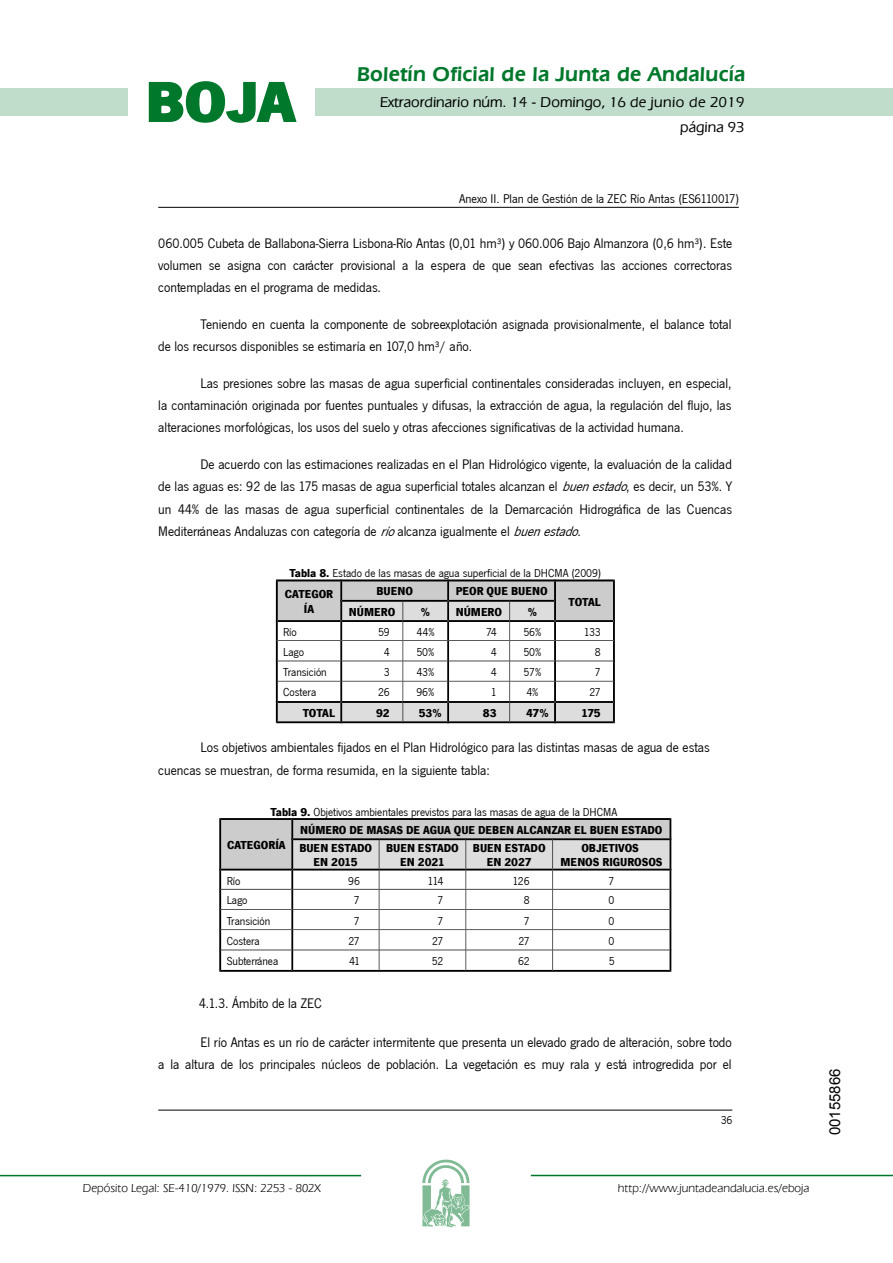
<style>
.page{position:relative;width:893px;height:1263px;background:#fff}
.page>*{position:absolute;margin:0;border:0;box-sizing:border-box;transform-origin:0 0}
.t1{font:700 57.75px "News Got T";color:#00782c;scale:1.14 1}
.t2{font:600 21px "Eras IT Cby BT";letter-spacing:.01em;color:#00782c}
.t3{font:500 15px/24.5px "Eras IT Cby BT";color:#000;text-align:right}
.t4{font:15px "Arial";color:#000}
.t5{font:14.25px/22.4px "News Got T";color:#000;text-align:justify}
.t6{font:13.05px "News Got T";color:#000}
.t7{font:12px/21.1px "News Got T";color:#000}
.t8{font:700 12px/14.2px "News Got T";color:#000;text-align:center}
.t9{font:12px "Eras IT Cby BT";color:#000}
.s1{font-style:italic}
.s2{font-weight:700}
</style>
<div class="page">
<div style="left:315px;top:88px;width:577px;height:28px;background:#bfddca"></div>
<div style="left:0;top:88px;width:128px;height:28px;background:#bfddca"></div>
<hr style="left:0;top:1175px;width:361px;height:1px;background:#00782c">
<svg style="left:422px;top:1159px;width:47px;height:68px"></svg>
<hr style="left:531px;top:1175px;width:361px;height:1px;background:#00782c">
<svg style="left:148px;top:81px;width:149px;height:42px"></svg>
<svg style="left:276px;top:580px;width:339px;height:143px"></svg>
<svg style="left:219px;top:818px;width:452px;height:154px"></svg>
<hr style="left:158px;top:207px;width:580px;height:1px;background:#000">
<hr style="left:158px;top:1110px;width:574px;height:1px;background:#000">
<h1 class="t1" style="left:145px;top:68px;width:133px">BOJA</h1>
<h2 class="t2" style="left:357px;top:62px;width:390px">Boletín Oficial de la Junta de Andalucía</h2>
<p class="t3" style="left:380px;top:90px;width:366px">Extraordinario núm. 14 - Domingo, 16 de junio de 2019 página 93</p>
<p class="t6" style="left:459px;top:192px;width:281px">Anexo II. Plan de Gestión de la ZEC Río Antas (ES6110017)</p>
<p class="t5" style="left:158px;top:232px;width:575px">060.005 Cubeta de Ballabona-Sierra Lisbona-Río Antas (0,01 hm³) y 060.006 Bajo Almanzora (0,6 hm³). Este volumen se asigna con carácter provisional a la espera de que sean efectivas las acciones correctoras contempladas en el programa de medidas.</p>
<p class="t5" style="left:158px;top:313px;width:574px;text-indent:42px">Teniendo en cuenta la componente de sobreexplotación asignada provisionalmente, el balance total de los recursos disponibles se estimaría en 107,0 hm³/ año.</p>
<p class="t5" style="left:158px;top:372px;width:575px;text-indent:42px">Las presiones sobre las masas de agua superficial continentales consideradas incluyen, en especial, la contaminación originada por fuentes puntuales y difusas, la extracción de agua, la regulación del flujo, las alteraciones morfológicas, los usos del suelo y otras afecciones significativas de la actividad humana.</p>
<p class="t5" style="left:158px;top:453px;width:575px;text-indent:42px">De acuerdo con las estimaciones realizadas en el Plan Hidrológico vigente, la evaluación de la calidad de las aguas es: 92 de las 175 masas de agua superficial totales alcanzan el <span class="s1">buenestado</span>, es decir, un 53%. Y un 44% de las masas de agua superficial continentales de la Demarcación Hidrográfica de las Cuencas Mediterráneas Andaluzas con categoría de <span class="s1">río</span>alcanza igualmente el <span class="s1">buenestado</span>.</p>
<p class="t7" style="left:285px;top:563px;width:318px;text-indent:5px"><span class="s2">Tabla 8.</span> Estado de las masas de agua superficial de la DHCMA (2009)<br><span class="s2">CATEGOR</span></p>
<p class="t8" style="left:304px;top:602px;width:12px">ÍA</p>
<p class="t8" style="left:376px;top:584px;width:38px">BUENO</p>
<p class="t8" style="left:455px;top:584px;width:93px">PEOR QUE BUENO</p>
<p class="t8" style="left:568px;top:594px;width:34px">TOTAL</p>
<p class="t8" style="left:349px;top:605px;width:48px">NÚMERO</p>
<p class="t8" style="left:421px;top:605px;width:11px">%</p>
<p class="t8" style="left:456px;top:605px;width:48px">NÚMERO</p>
<p class="t8" style="left:527px;top:605px;width:11px">%</p>
<p class="t7" style="left:283px;top:622px;width:15px">Río</p>
<p class="t7" style="left:378px;top:622px;width:13px">59</p>
<p class="t7" style="left:416px;top:622px;width:20px">44%</p>
<p class="t7" style="left:486px;top:622px;width:12px">74</p>
<p class="t7" style="left:523px;top:622px;width:19px">56%</p>
<p class="t7" style="left:584px;top:622px;width:18px">133</p>
<p class="t7" style="left:283px;top:642px;width:22px">Lago</p>
<p class="t7" style="left:384px;top:642px;width:7px">4</p>
<p class="t7" style="left:416px;top:642px;width:19px">50%</p>
<p class="t7" style="left:490px;top:642px;width:7px">4</p>
<p class="t7" style="left:523px;top:642px;width:20px">50%</p>
<p class="t7" style="left:595px;top:642px;width:7px">8</p>
<p class="t7" style="left:283px;top:662px;width:45px">Transición</p>
<p class="t7" style="left:384px;top:662px;width:7px">3</p>
<p class="t7" style="left:416px;top:662px;width:19px">43%</p>
<p class="t7" style="left:491px;top:662px;width:7px">4</p>
<p class="t7" style="left:523px;top:662px;width:19px">57%</p>
<p class="t7" style="left:595px;top:662px;width:7px">7</p>
<p class="t7" style="left:283px;top:682px;width:35px">Costera</p>
<p class="t7" style="left:378px;top:682px;width:13px">26</p>
<p class="t7" style="left:416px;top:682px;width:19px">96%</p>
<p class="t7" style="left:490px;top:682px;width:7px">1</p>
<p class="t7" style="left:526px;top:682px;width:14px">4%</p>
<p class="t7" style="left:589px;top:682px;width:13px">27</p>
<p class="t8" style="left:303px;top:706px;width:34px">TOTAL</p>
<p class="t8" style="left:376px;top:706px;width:15px">92</p>
<p class="t8" style="left:418px;top:706px;width:25px">53%</p>
<p class="t8" style="left:483px;top:706px;width:15px">83</p>
<p class="t8" style="left:526px;top:706px;width:24px">47%</p>
<p class="t8" style="left:581px;top:706px;width:21px">175</p>
<p class="t5" style="left:158px;top:737px;width:553px;text-indent:42px">Los objetivos ambientales fijados en el Plan Hidrológico para las distintas masas de agua de estas cuencas se muestran, de forma resumida, en la siguiente tabla:</p>
<p class="t7" style="left:270px;top:801px;width:348px"><span class="s2">Tabla 9.</span> Objetivos ambientales previstos para las masas de agua de la DHCMA</p>
<p class="t8" style="left:227px;top:838px;width:60px">CATEGORÍA</p>
<p class="t8" style="left:299px;top:821px;width:364px;line-height:18.1px;text-align:left">NÚMERO DE MASAS DE AGUA QUE DEBEN ALCANZAR EL BUEN ESTADO<br>BUEN ESTADO</p>
<p class="t8" style="left:313px;top:855px;width:46px">EN 2015</p>
<p class="t8" style="left:386px;top:841px;width:74px">BUEN ESTADO<br>EN 2021</p>
<p class="t8" style="left:473px;top:841px;width:74px">BUEN ESTADO<br>EN 2027</p>
<p class="t8" style="left:560px;top:841px;width:103px">OBJETIVOS<br>MENOS RIGUROSOS</p>
<p class="t7" style="left:227px;top:870px;width:15px">Río</p>
<p class="t7" style="left:348px;top:870px;width:13px">96</p>
<p class="t7" style="left:427px;top:870px;width:17px">114</p>
<p class="t7" style="left:512px;top:870px;width:19px">126</p>
<p class="t7" style="left:608px;top:870px;width:7px">7</p>
<p class="t7" style="left:227px;top:890px;width:22px">Lago</p>
<p class="t7" style="left:354px;top:890px;width:7px">7</p>
<p class="t7" style="left:437px;top:890px;width:7px">7</p>
<p class="t7" style="left:524px;top:890px;width:7px">8</p>
<p class="t7" style="left:608px;top:890px;width:7px">0</p>
<p class="t7" style="left:227px;top:910px;width:45px">Transición</p>
<p class="t7" style="left:354px;top:910px;width:7px">7</p>
<p class="t7" style="left:437px;top:910px;width:7px">7</p>
<p class="t7" style="left:524px;top:910px;width:7px">7</p>
<p class="t7" style="left:608px;top:910px;width:7px">0</p>
<p class="t7" style="left:227px;top:931px;width:35px">Costera</p>
<p class="t7" style="left:348px;top:931px;width:13px">27</p>
<p class="t7" style="left:432px;top:931px;width:13px">27</p>
<p class="t7" style="left:518px;top:931px;width:13px">27</p>
<p class="t7" style="left:608px;top:931px;width:7px">0</p>
<p class="t7" style="left:227px;top:951px;width:53px">Subterránea</p>
<p class="t7" style="left:349px;top:951px;width:12px">41</p>
<p class="t7" style="left:431px;top:951px;width:13px">52</p>
<p class="t7" style="left:518px;top:951px;width:13px">62</p>
<p class="t7" style="left:608px;top:951px;width:7px">5</p>
<p class="t5" style="left:199px;top:992px;width:125px">4.1.3. Ámbito de la ZEC</p>
<p class="t5" style="left:158px;top:1031px;width:575px;text-align:right">El río Antas es un río de carácter intermitente que presenta un elevado grado de alteración, sobre todo<br>a la altura de los principales núcleos de población. La vegetación es muy rala y está introgredida por el</p>
<p class="t7" style="left:720px;top:1110px;width:13px">36</p>
<p class="t9" style="left:83px;top:1181px;width:239px">Depósito Legal: SE-410/1979. ISSN: 2253 - 802X</p>
<p class="t9" style="left:618px;top:1181px;width:193px">http://www.juntadeandalucia.es/eboja</p>
<p class="t4" style="left:825px;top:1135px;width:68px;rotate:-90deg">00155866</p>
</div>
